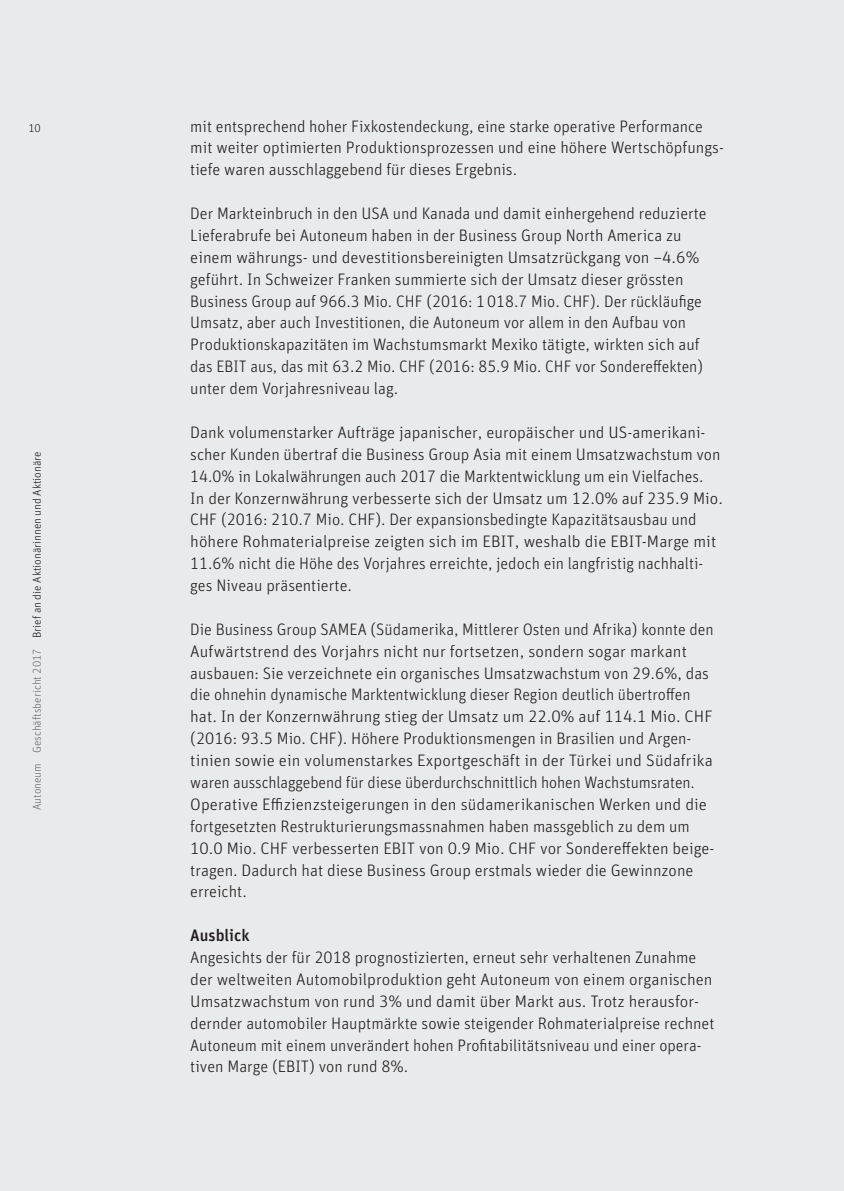
<style>
.page{position:relative;width:844px;height:1191px;background:#fff}
.page>*{position:absolute;margin:0;border:0;box-sizing:border-box;transform-origin:0 0}
.t1{font:16.62px/21.9px "Autoneum Unit OT Light";color:#231f20}
.t2{font:16.62px "Autoneum Unit OT Medium";color:#231f20}
.t3{font:11.38px "Autoneum Unit OT Light";color:#231f20}
.s1{color:#76787b}
</style>
<div class="page">
<div style="left:0;top:0;width:843px;height:1191px;background:#e9eaeb"></div>
<p class="t3" style="left:28px;top:121px;width:14px">10</p>
<p class="t3" style="left:30px;top:810px;width:360px;rotate:-90deg"><span class="s1">Autoneum Geschäftsbericht 2017</span> Brief an die Aktionärinnen und Aktionäre</p>
<p class="t1" style="left:190px;top:115px;width:533px">mit entsprechend hoher Fixkostendeckung, eine starke operative Performance mit weiter optimierten Produktionsprozessen und eine höhere Wertschöpfungs&shy;tiefe waren ausschlaggebend für dieses Ergebnis.</p>
<p class="t1" style="left:190px;top:203px;width:517px">Der Markteinbruch in den USA und Kanada und damit einhergehend reduzierte Lieferabrufe bei Autoneum haben in der Business Group North America zu einem währungs- und devestitionsbereinigten Umsatzrückgang von –4.6% geführt. In Schweizer Franken summierte sich der Umsatz dieser grössten Business Group auf 966.3 Mio. CHF (2016: 1018.7 Mio. CHF). Der rückläufige Umsatz, aber auch Investitionen, die Autoneum vor allem in den Aufbau von Produktionskapazitäten im Wachstumsmarkt Mexiko tätigte, wirkten sich auf das EBIT aus, das mit 63.2 Mio. CHF (2016: 85.9 Mio. CHF vor Sondereffekten) unter dem Vorjahresniveau lag.</p>
<p class="t1" style="left:190px;top:421px;width:534px">Dank volumenstarker Aufträge japanischer, europäischer und US-amerikani&shy;scher Kunden übertraf die Business Group Asia mit einem Umsatzwachstum von 14.0% in Lokalwährungen auch 2017 die Marktentwicklung um ein Vielfaches.<br>In der Konzernwährung verbesserte sich der Umsatz um 12.0% auf 235.9 Mio.<br>CHF (2016: 210.7 Mio. CHF). Der expansionsbedingte Kapazitätsausbau und höhere Rohmaterialpreise zeigten sich im EBIT, weshalb die EBIT-Marge mit 11.6% nicht die Höhe des Vorjahres erreichte, jedoch ein langfristig nachhalti&shy;ges Niveau präsentierte.</p>
<p class="t1" style="left:190px;top:618px;width:525px">Die Business Group SAMEA (Südamerika, Mittlerer Osten und Afrika) konnte den Aufwärtstrend des Vorjahrs nicht nur fortsetzen, sondern sogar markant ausbauen: Sie verzeichnete ein organisches Umsatzwachstum von 29.6%, das die ohnehin dynamische Marktentwicklung dieser Region deutlich übertroffen hat. In der Konzernwährung stieg der Umsatz um 22.0% auf 114.1 Mio. CHF (2016: 93.5 Mio. CHF). Höhere Produktionsmengen in Brasilien und Argen&shy;tinien sowie ein volumenstarkes Exportgeschäft in der Türkei und Südafrika waren ausschlaggebend für diese überdurchschnittlich hohen Wachstumsraten.<br>Operative Effizienzsteigerungen in den südamerikanischen Werken und die fortgesetzten Restrukturierungsmassnahmen haben massgeblich zu dem um 10.0 Mio. CHF verbesserten EBIT von 0.9 Mio. CHF vor Sondereffekten beige&shy;tragen. Dadurch hat diese Business Group erstmals wieder die Gewinnzone erreicht.</p>
<p class="t2" style="left:190px;top:925px;width:61px">Ausblick</p>
<p class="t1" style="left:190px;top:946px;width:525px">Angesichts der für 2018 prognostizierten, erneut sehr verhaltenen Zunahme der weltweiten Automobilproduktion geht Autoneum von einem organischen Umsatzwachstum von rund 3% und damit über Markt aus. Trotz herausfor&shy;dernder automobiler Hauptmärkte sowie steigender Rohmaterialpreise rechnet Autoneum mit einem unverändert hohen Profitabilitätsniveau und einer opera&shy;tiven Marge (EBIT) von rund 8%.</p>
</div>
